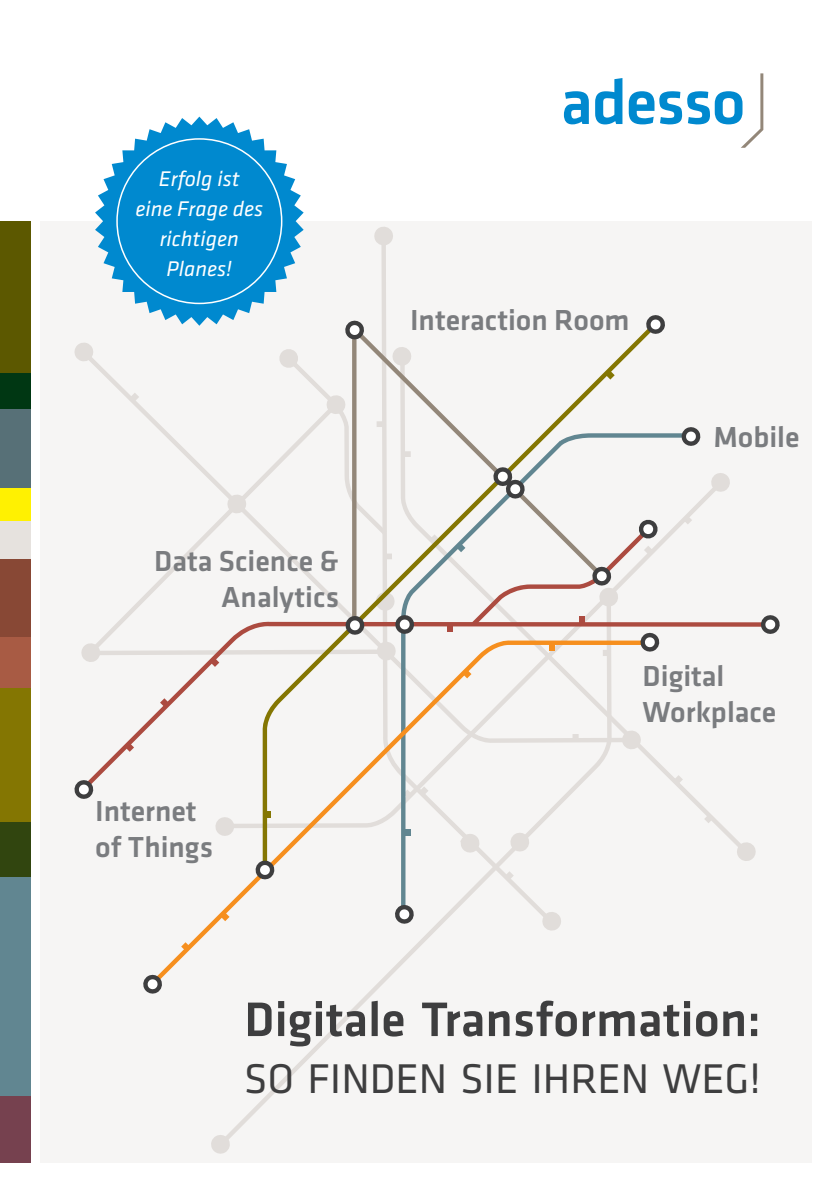
<style>
.page{position:relative;width:840px;height:1191px;background:#fff}
.page>*{position:absolute;margin:0;border:0;box-sizing:border-box;transform-origin:0 0}
.t1{font:500 50.2px "Klavika";color:#3e3e3f}
.t2{font:43px "Klavika";color:#3e3e3f}
.t3{font:500 30px/36px "Klavika";color:#7a7c7f}
.t4{font:italic 22px/30px "Klavika";color:#fff;text-align:center}
</style>
<div class="page">
<div style="left:40px;top:221px;width:771px;height:941px;background:#f6f5f4"></div>
<svg style="left:74px;top:343px;width:20px;height:19px"></svg>
<svg style="left:131px;top:393px;width:8px;height:8px"></svg>
<svg style="left:132px;top:403px;width:130px;height:187px"></svg>
<svg style="left:226px;top:494px;width:1px;height:19px"></svg>
<svg style="left:374px;top:227px;width:19px;height:20px"></svg>
<svg style="left:735px;top:841px;width:21px;height:20px"></svg>
<svg style="left:228px;top:983px;width:156px;height:155px"></svg>
<svg style="left:211px;top:1134px;width:19px;height:20px"></svg>
<svg style="left:227px;top:483px;width:493px;height:345px"></svg>
<svg style="left:709px;top:473px;width:21px;height:19px"></svg>
<svg style="left:687px;top:516px;width:4px;height:8px"></svg>
<svg style="left:563px;top:91px;width:25px;height:33px"></svg>
<svg style="left:595px;top:78px;width:27px;height:46px"></svg>
<svg style="left:628px;top:73px;width:135px;height:75px"></svg>
<div style="left:0;top:876px;width:30px;height:220px;background:#618691"></div>
<div style="left:0;top:1096px;width:30px;height:66px;background:#76414f"></div>
<div style="left:0;top:687px;width:30px;height:135px;background:#847602"></div>
<div style="left:0;top:822px;width:30px;height:54px;background:#31450f"></div>
<div style="left:0;top:636px;width:30px;height:51px;background:#a85b44"></div>
<div style="left:0;top:559px;width:30px;height:77px;background:#884835"></div>
<div style="left:0;top:520px;width:30px;height:39px;background:#e6e2de"></div>
<div style="left:0;top:488px;width:30px;height:32px;background:#fff101"></div>
<div style="left:0;top:409px;width:30px;height:79px;background:#577077"></div>
<div style="left:0;top:373px;width:30px;height:36px;background:#003713"></div>
<div style="left:0;top:221px;width:30px;height:152px;background:#5c5800"></div>
<svg style="left:95px;top:117px;width:208px;height:209px;fill:#0089cf"></svg>
<svg style="left:262px;top:321px;width:386px;height:269px"></svg>
<svg style="left:90px;top:621px;width:669px;height:169px"></svg>
<svg style="left:645px;top:315px;width:20px;height:20px"></svg>
<svg style="left:74px;top:779px;width:20px;height:20px"></svg>
<svg style="left:126px;top:743px;width:8px;height:9px"></svg>
<svg style="left:401px;top:433px;width:286px;height:395px"></svg>
<svg style="left:680px;top:427px;width:21px;height:20px"></svg>
<svg style="left:606px;top:371px;width:8px;height:8px"></svg>
<svg style="left:357px;top:332px;width:246px;height:245px"></svg>
<svg style="left:493px;top:466px;width:32px;height:33px"></svg>
<svg style="left:153px;top:640px;width:494px;height:343px"></svg>
<svg style="left:638px;top:632px;width:22px;height:20px"></svg>
<svg style="left:759px;top:615px;width:21px;height:19px"></svg>
<svg style="left:254px;top:859px;width:21px;height:21px"></svg>
<svg style="left:143px;top:974px;width:20px;height:20px"></svg>
<svg style="left:463px;top:670px;width:8px;height:8px"></svg>
<svg style="left:221px;top:912px;width:8px;height:9px"></svg>
<svg style="left:181px;top:942px;width:8px;height:8px"></svg>
<svg style="left:548px;top:644px;width:6px;height:6px"></svg>
<svg style="left:352px;top:340px;width:4px;height:250px"></svg>
<svg style="left:344px;top:320px;width:21px;height:20px"></svg>
<svg style="left:81px;top:590px;width:334px;height:77px"></svg>
<svg style="left:471px;top:519px;width:187px;height:107px"></svg>
<p class="t4" style="left:135px;top:164px;width:129px">Erfolg ist<br>eine Frage des richtigen<br>Planes!</p>
<p class="t3" style="left:154px;top:543px;width:186px;text-align:right">Data Science &amp;<br>Analytics</p>
<p class="t3" style="left:95px;top:793px;width:119px">Internet of Things</p>
<p class="t3" style="left:410px;top:303px;width:221px">Interaction Room</p>
<p class="t3" style="left:713px;top:419px;width:88px">Mobile</p>
<p class="t3" style="left:642px;top:658px;width:135px">Digital<br>Workplace</p>
<h1 class="t1" style="left:244px;top:992px;width:518px">Digitale Transformation:</h1>
<h2 class="t2" style="left:244px;top:1055px;width:518px">SO FINDEN SIE IHREN WEG!</h2>
</div>
